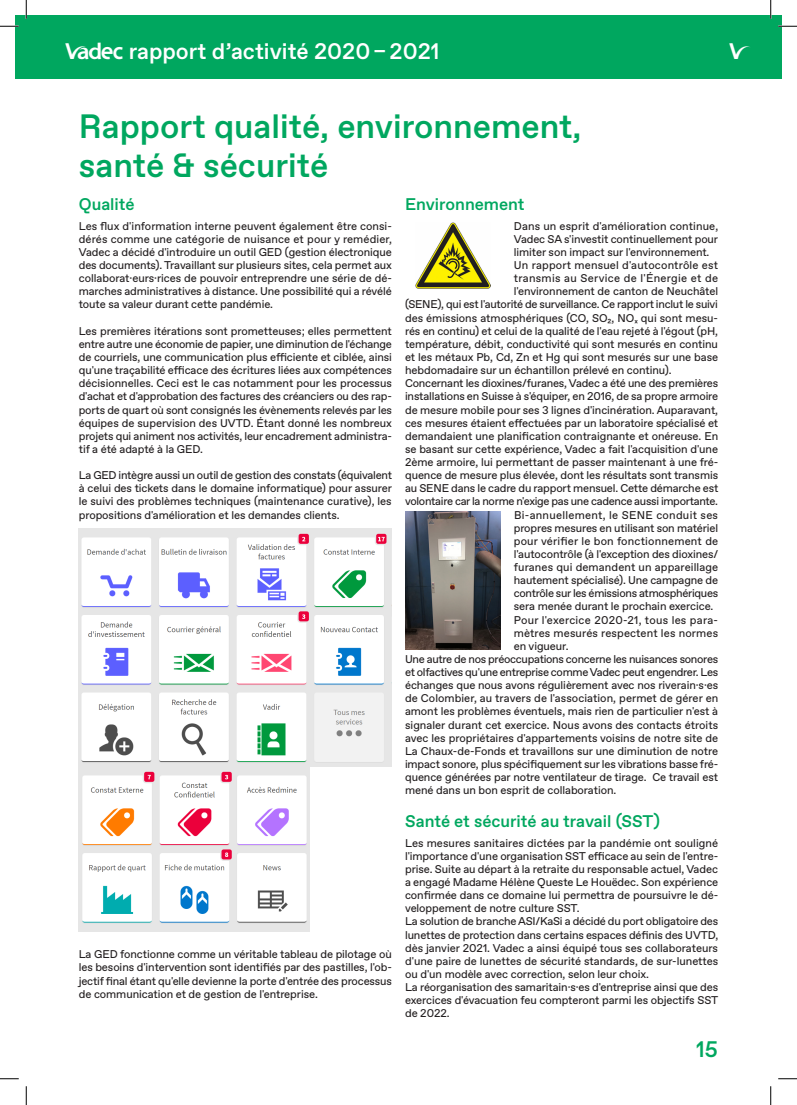
<style>
.page{position:relative;width:797px;height:1105px;background:#fff}
.page>*{position:absolute;margin:0;border:0;box-sizing:border-box;transform-origin:0 0}
.t1{font:500 33.75px/39.4px "Favorit";color:#00a75f}
.t2{font:500 22.5px "Favorit";color:#fff}
.t3{font:500 22.5px "Favorit";color:#00a75f}
.t4{font:500 22.5px "Vadec";color:#fff}
.t5{font:500 16.88px "Favorit";color:#00a75f}
.t6{font:11.25px/13.1px "Favorit";letter-spacing:-.005em;color:#231f20;text-align:justify}
.t7{font:11.25px "Favorit";letter-spacing:-.025em;color:#231f20}
.t8{font:11.25px "Favorit";letter-spacing:.015em;color:#231f20}
.t9{font:11.25px "Favorit";letter-spacing:.025em;color:#231f20}
.t10{font:11.25px "Favorit";letter-spacing:-.03em;color:#231f20}
.t11{font:11.25px "Favorit";letter-spacing:.02em;color:#231f20}
.s1{font-family:"Vadec"}
</style>
<div class="page">
<div style="left:16px;top:16px;width:10px;height:63px;background:#00a75f"></div>
<div style="left:26px;top:16px;width:755px;height:63px;background:#00a75f"></div>
<img style="left:79px;top:528px;width:313px;height:238px">
<img style="left:79px;top:766px;width:231px;height:166px">
<img style="left:415px;top:223px;width:75px;height:65px">
<img style="left:405px;top:512px;width:95px;height:138px">
<svg style="left:0;top:25px;width:19px;height:2px"></svg>
<svg style="left:778px;top:25px;width:19px;height:2px"></svg>
<svg style="left:0;top:1078px;width:19px;height:1px"></svg>
<svg style="left:778px;top:1078px;width:19px;height:1px"></svg>
<svg style="left:25px;top:0;width:2px;height:19px"></svg>
<svg style="left:25px;top:1086px;width:2px;height:19px"></svg>
<svg style="left:770px;top:0;width:1px;height:19px"></svg>
<svg style="left:770px;top:1086px;width:1px;height:19px"></svg>
<h2 class="t2" style="left:66px;top:36px;width:375px"><span class="s1">e</span> rapport d’activité 2020 – 2021</h2>
<h2 class="t4" style="left:729px;top:39px;width:23px">b</h2>
<h1 class="t1" style="left:79px;top:106px;width:504px">Rapport qualité, environnement, santé &amp; sécurité</h1>
<h3 class="t5" style="left:79px;top:193px;width:57px">Qualité</h3>
<p class="t6" style="left:79px;top:219px;width:315px">Les flux d'information interne peuvent également être consi&shy;dérés comme une catégorie de nuisance et pour y remédier, Vadec a décidé d'introduire un outil GED (gestion électronique des documents). Travaillant sur plusieurs sites, cela permet aux collaborat·eurs·rices de pouvoir entreprendre une série de dé&shy;marches administratives à distance. Une possibilité qui a révélé toute sa valeur durant cette pandémie.</p>
<p class="t6" style="left:79px;top:324px;width:315px">Les premières itérations sont prometteuses; elles permettent entre autre une économie de papier, une diminution de l'échange de courriels, une communication plus efficiente et ciblée, ainsi qu'une traçabilité efficace des écritures liées aux compétences décisionnelles. Ceci est le cas notamment pour les processus d'achat et d'approbation des factures des créanciers ou des rap&shy;ports de quart où sont consignés les évènements relevés par les équipes de supervision des UVTD. Étant donné les nombreux projets qui animent nos activités, leur encadrement administra&shy;tif a été adapté à la GED.</p>
<p class="t6" style="left:79px;top:468px;width:315px">La GED intègre aussi un outil de gestion des constats (équivalent à celui des tickets dans le domaine informatique) pour assurer le suivi des problèmes techniques (maintenance curative), les propositions d'amélioration et les demandes clients.</p>
<h3 class="t5" style="left:405px;top:193px;width:121px">Environnement</h3>
<p class="t6" style="left:514px;top:219px;width:206px">Dans un esprit d'amélioration continue,</p>
<p class="t6" style="left:514px;top:232px;width:206px">Vadec SA s'investit continuellement pour</p>
<p class="t6" style="left:514px;top:245px;width:197px">limiter son impact sur l'environnement.</p>
<p class="t8" style="left:514px;top:258px;width:206px">Un rapport mensuel d'autocontrôle est</p>
<p class="t9" style="left:514px;top:271px;width:206px">transmis au Service de l'Énergie et de</p>
<p class="t6" style="left:514px;top:285px;width:206px">l'environnement de canton de Neuchâtel</p>
<p class="t7" style="left:405px;top:297px;width:314px">(SENE), qui est l'autorité de surveillance. Ce rapport inclut le suivi</p>
<p class="t6" style="left:405px;top:311px;width:314px">des émissions atmosphériques (CO, SO2, NOx qui sont mesu-</p>
<p class="t6" style="left:405px;top:324px;width:314px">rés en continu) et celui de la qualité de l'eau rejeté à l'égout (pH,</p>
<p class="t6" style="left:405px;top:337px;width:314px">température, débit, conductivité qui sont mesurés en continu</p>
<p class="t6" style="left:405px;top:350px;width:314px">et les métaux Pb, Cd, Zn et Hg qui sont mesurés sur une base</p>
<p class="t6" style="left:405px;top:363px;width:268px">hebdomadaire sur un échantillon prélevé en continu).</p>
<p class="t6" style="left:405px;top:377px;width:314px">Concernant les dioxines/furanes, Vadec a été une des premières</p>
<p class="t6" style="left:405px;top:390px;width:314px">installations en Suisse à s'équiper, en 2016, de sa propre armoire</p>
<p class="t6" style="left:405px;top:403px;width:314px">de mesure mobile pour ses 3 lignes d'incinération. Auparavant,</p>
<p class="t6" style="left:405px;top:416px;width:314px">ces mesures étaient effectuées par un laboratoire spécialisé et</p>
<p class="t6" style="left:405px;top:429px;width:315px">demandaient une planification contraignante et onéreuse. En</p>
<p class="t6" style="left:405px;top:442px;width:314px">se basant sur cette expérience, Vadec a fait l'acquisition d'une</p>
<p class="t6" style="left:405px;top:455px;width:315px">2ème armoire, lui permettant de passer maintenant à une fré-</p>
<p class="t6" style="left:405px;top:468px;width:314px">quence de mesure plus élevée, dont les résultats sont transmis</p>
<p class="t6" style="left:405px;top:482px;width:315px">au SENE dans le cadre du rapport mensuel. Cette démarche est</p>
<p class="t7" style="left:405px;top:494px;width:314px">volontaire car la norme n'exige pas une cadence aussi importante.</p>
<p class="t9" style="left:514px;top:507px;width:205px">Bi-annuellement, le SENE conduit ses</p>
<p class="t6" style="left:514px;top:521px;width:206px">propres mesures en utilisant son matériel</p>
<p class="t8" style="left:514px;top:533px;width:206px">pour vérifier le bon fonctionnement de</p>
<p class="t6" style="left:514px;top:547px;width:206px">l'autocontrôle (à l'exception des dioxines/</p>
<p class="t6" style="left:514px;top:560px;width:206px">furanes qui demandent un appareillage</p>
<p class="t6" style="left:514px;top:573px;width:206px">hautement spécialisé). Une campagne de</p>
<p class="t7" style="left:514px;top:586px;width:206px">contrôle sur les émissions atmosphériques</p>
<p class="t6" style="left:514px;top:600px;width:201px">sera menée durant le prochain exercice.</p>
<p class="t11" style="left:514px;top:612px;width:206px">Pour l'exercice 2020-21, tous les para-</p>
<p class="t6" style="left:514px;top:626px;width:206px">mètres mesurés respectent les normes</p>
<p class="t6" style="left:514px;top:639px;width:56px">en vigueur.</p>
<p class="t7" style="left:405px;top:651px;width:315px">Une autre de nos préoccupations concerne les nuisances sonores</p>
<p class="t10" style="left:405px;top:665px;width:315px">et olfactives qu'une entreprise comme Vadec peut engendrer. Les</p>
<p class="t6" style="left:405px;top:678px;width:314px">échanges que nous avons régulièrement avec nos riverain·s·es</p>
<p class="t6" style="left:405px;top:692px;width:315px">de Colombier, au travers de l'association, permet de gérer en</p>
<p class="t6" style="left:405px;top:705px;width:314px">amont les problèmes éventuels, mais rien de particulier n'est à</p>
<p class="t6" style="left:405px;top:718px;width:314px">signaler durant cet exercice. Nous avons des contacts étroits</p>
<p class="t6" style="left:405px;top:731px;width:315px">avec les propriétaires d'appartements voisins de notre site de</p>
<p class="t6" style="left:405px;top:744px;width:314px">La Chaux-de-Fonds et travaillons sur une diminution de notre</p>
<p class="t6" style="left:405px;top:757px;width:315px">impact sonore, plus spécifiquement sur les vibrations basse fré-</p>
<p class="t6" style="left:405px;top:770px;width:314px">quence générées par notre ventilateur de tirage. Ce travail est</p>
<p class="t6" style="left:405px;top:783px;width:213px">mené dans un bon esprit de collaboration.</p>
<h3 class="t5" style="left:405px;top:810px;width:256px">Santé et sécurité au travail (SST)</h3>
<p class="t6" style="left:405px;top:836px;width:315px;text-align:left">Les mesures sanitaires dictées par la pandémie ont souligné l'importance d'une organisation SST efficace au sein de l'entre&shy;prise. Suite au départ à la retraite du responsable actuel, Vadec a engagé Madame Hélène Queste Le Houëdec. Son expérience confirmée dans ce domaine lui permettra de poursuivre le dé&shy;veloppement de notre culture SST.<br>La solution de branche ASI/KaSi a décidé du port obligatoire des lunettes de protection dans certains espaces définis des UVTD, dès janvier 2021. Vadec a ainsi équipé tous ses collaborateurs d'une paire de lunettes de sécurité standards, de sur-lunettes ou d'un modèle avec correction, selon leur choix.<br>La réorganisation des samaritain·s·es d'entreprise ainsi que des exercices d'évacuation feu compteront parmi les objectifs SST de 2022.</p>
<p class="t6" style="left:79px;top:947px;width:315px">La GED fonctionne comme un véritable tableau de pilotage où les besoins d'intervention sont identifiés par des pastilles, l'ob&shy;jectif final étant qu'elle devienne la porte d'entrée des processus de communication et de gestion de l'entreprise.</p>
<h2 class="t3" style="left:696px;top:1034px;width:24px">15</h2>
</div>
